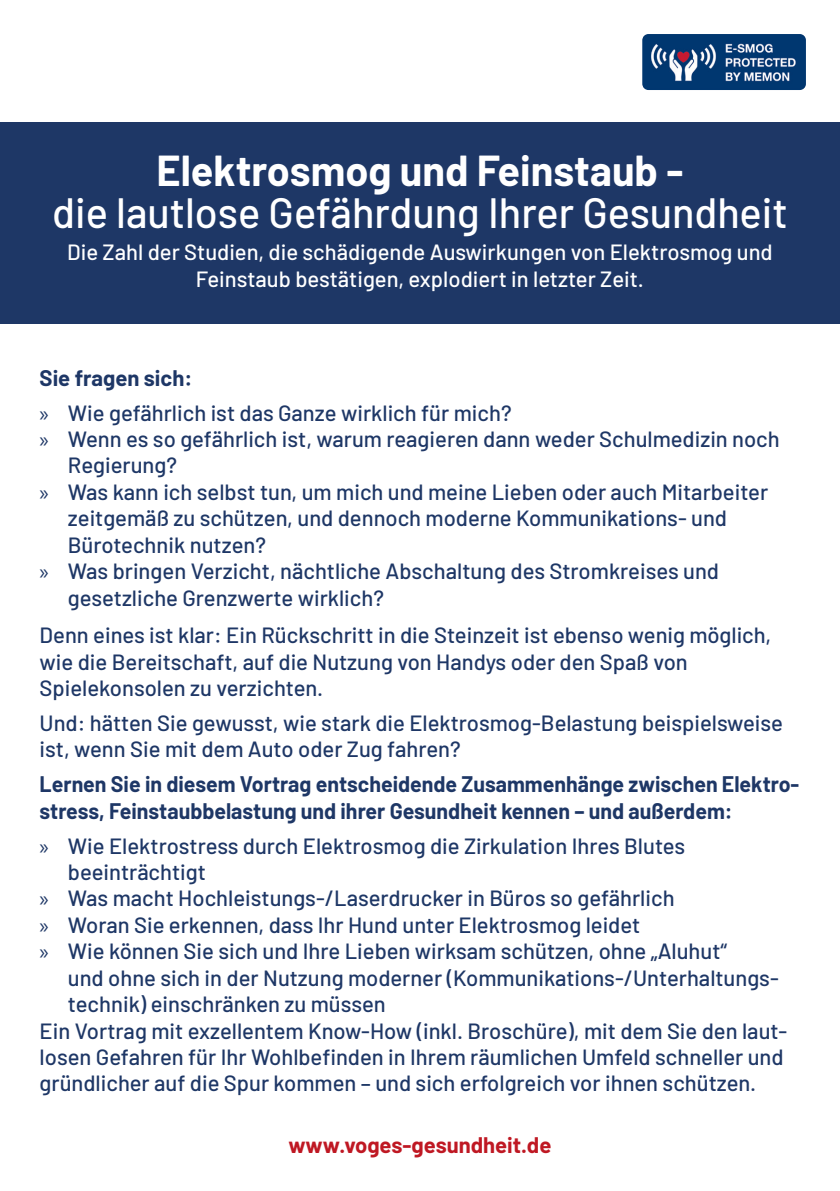
<style>
.page{position:relative;width:840px;height:1191px;background:#fff}
.page>*{position:absolute;margin:0;border:0;box-sizing:border-box;transform-origin:0 0}
.t1{font:500 42.2px "Barlow";color:#fff}
.t2{font:700 42.2px "Barlow";color:#fff}
.t3{font:500 22px/26.4px "Barlow";color:#1e3766}
.t4{font:700 22px/26.4px "Barlow";color:#1e3766}
.t5{font:500 22px/26.4px "Barlow";color:#fff;text-align:center}
.t6{font:700 22px "Barlow";color:#bf1823}
.s1{font-weight:700}
.s2{font-family:"Myriad Pro";font-weight:400}
</style>
<div class="page">
<div style="left:0;top:123px;width:839px;height:201px;background:#1e3766"></div>
<img style="left:642px;top:34px;width:163px;height:56px">
<h1 class="t2" style="left:156px;top:139px;width:528px">Elektrosmog und Feinstaub -</h1>
<h1 class="t1" style="left:52px;top:182px;width:736px">die lautlose Gefährdung Ihrer Gesundheit</h1>
<p class="t5" style="left:67px;top:237px;width:706px">Die Zahl der Studien, die schädigende Auswirkungen von Elektrosmog und<br>Feinstaub bestätigen, explodiert in letzter Zeit.</p>
<p class="t3" style="left:40px;top:358px;width:473px;line-height:35px"><span class="s1">Sie fragen sich:<br></span><span class="s2">»</span> Wie gefährlich ist das Ganze wirklich für mich?</p>
<p class="t3" style="left:40px;top:424px;width:741px"><span class="s2">»</span> Wenn es so gefährlich ist, warum reagieren dann weder Schulmedizin noch</p>
<p class="t3" style="left:68px;top:450px;width:111px">Regierung?</p>
<p class="t3" style="left:40px;top:477px;width:729px"><span class="s2">»</span> Was kann ich selbst tun, um mich und meine Lieben oder auch Mitarbeiter</p>
<p class="t3" style="left:68px;top:503px;width:660px">zeitgemäß zu schützen, und dennoch moderne Kommunikations- und</p>
<p class="t3" style="left:68px;top:530px;width:199px">Bürotechnik nutzen?</p>
<p class="t3" style="left:40px;top:556px;width:680px"><span class="s2">»</span> Was bringen Verzicht, nächtliche Abschaltung des Stromkreises und</p>
<p class="t3" style="left:68px;top:582px;width:317px">gesetzliche Grenzwerte wirklich?</p>
<p class="t3" style="left:40px;top:620px;width:732px">Denn eines ist klar: Ein Rückschritt in die Steinzeit ist ebenso wenig möglich, wie die Bereitschaft, auf die Nutzung von Handys oder den Spaß von<br>Spielekonsolen zu verzichten.</p>
<p class="t3" style="left:40px;top:708px;width:744px">Und: hätten Sie gewusst, wie stark die Elektrosmog-Belastung beispielsweise ist, wenn Sie mit dem Auto oder Zug fahren?</p>
<p class="t4" style="left:40px;top:769px;width:760px">Lernen Sie in diesem Vortrag entscheidende Zusammenhänge zwischen Elektro&shy;stress, Feinstaubbelastung und ihrer Gesundheit kennen – und außerdem:</p>
<p class="t3" style="left:40px;top:830px;width:646px"><span class="s2">»</span> Wie Elektrostress durch Elektrosmog die Zirkulation Ihres Blutes</p>
<p class="t3" style="left:68px;top:857px;width:139px">beeinträchtigt</p>
<p class="t3" style="left:40px;top:883px;width:636px"><span class="s2">»</span> Was macht Hochleistungs-/Laserdrucker in Büros so gefährlich</p>
<p class="t3" style="left:40px;top:910px;width:601px"><span class="s2">»</span> Woran Sie erkennen, dass Ihr Hund unter Elektrosmog leidet</p>
<p class="t3" style="left:40px;top:936px;width:688px"><span class="s2">»</span> Wie können Sie sich und Ihre Lieben wirksam schützen, ohne „Aluhut“</p>
<p class="t3" style="left:68px;top:962px;width:712px">und ohne sich in der Nutzung moderner (Kommunikations-/Unterhaltungs-</p>
<p class="t3" style="left:68px;top:989px;width:319px">technik) einschränken zu müssen</p>
<p class="t3" style="left:40px;top:1015px;width:748px">Ein Vortrag mit exzellentem Know-How (inkl. Broschüre), mit dem Sie den laut-</p>
<p class="t3" style="left:40px;top:1042px;width:745px">losen Gefahren für Ihr Wohlbefinden in Ihrem räumlichen Umfeld schneller und</p>
<p class="t3" style="left:40px;top:1068px;width:717px">gründlicher auf die Spur kommen – und sich erfolgreich vor ihnen schützen.</p>
<p class="t6" style="left:288px;top:1128px;width:264px">www.voges-gesundheit.de</p>
</div>
